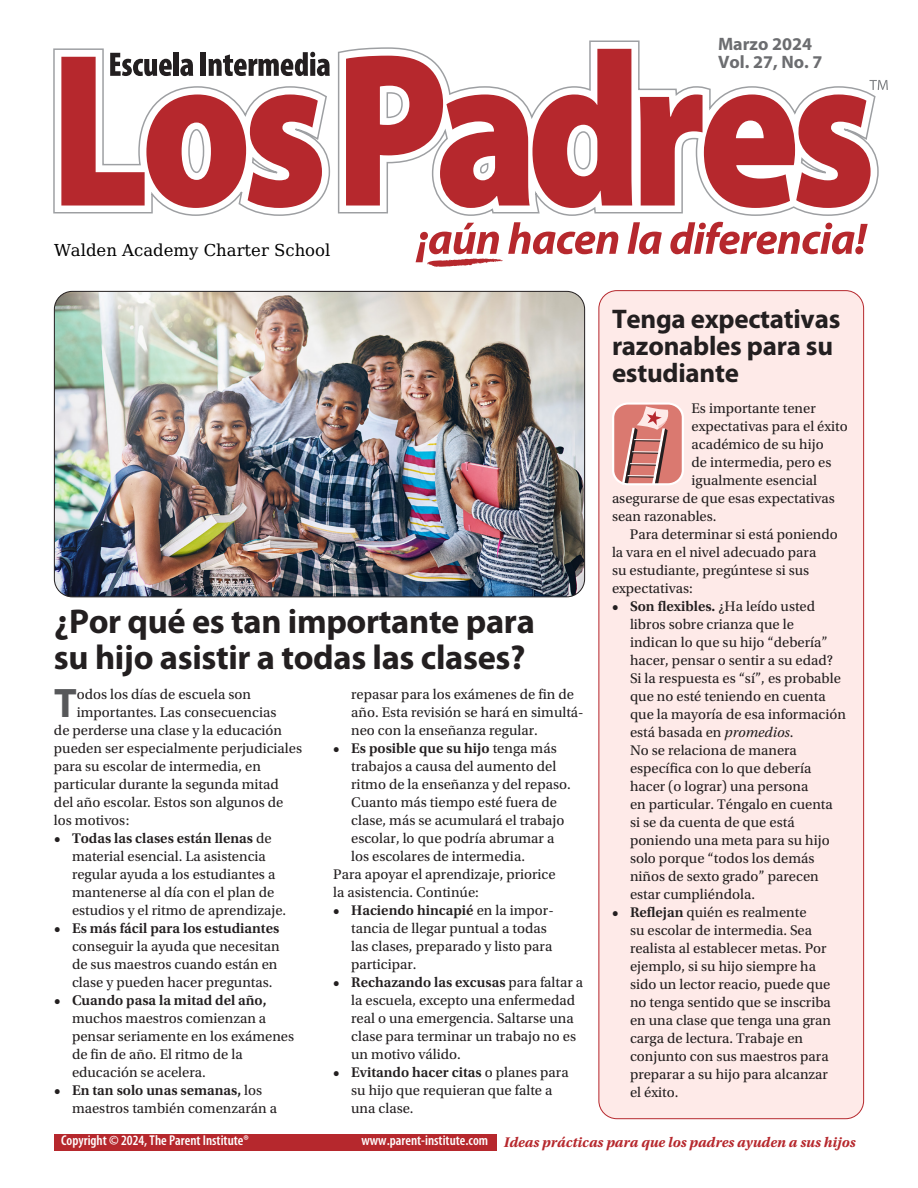
<style>
.page{position:relative;width:918px;height:1188px;background:#fff}
.page>*{position:absolute;margin:0;border:0;box-sizing:border-box;transform-origin:0 0}
.t1{font:700 41.4px "Myriad Pro";color:#57585a}
.t2{font:700 34.5px/36px "Myriad Pro";letter-spacing:-.01em;color:#231f20}
.t3{font:700 27px/27px "Myriad Pro";letter-spacing:-.01em;color:#231f20}
.t4{font:700 18px/18px "Myriad Pro";color:#6c6d70}
.t5{font:16.5px "DejaVu Math Te X Gyre";color:#000}
.t6{font:14.7px/18px "Utopia Std";color:#231f20}
.t7{font:600 14.7px "Utopia Std";color:#231f20}
.t8{font:italic 700 14.7px "Utopia Std";color:#b6282d}
.t9{font:600 condensed 14.25px "Myriad Pro";color:#fff}
.s1{font-weight:600}
.s2{font-weight:400}
.s3{font-style:italic}
.s4{font-family:"Myriad Pro";font-weight:600;font-style:normal;font-stretch:condensed;font-size:14.25px;color:#fff}
</style>
<div class="page">
<svg style="left:416px;top:222px;width:202px;height:45px"></svg>
<svg style="left:628px;top:222px;width:34px;height:32px"></svg>
<svg style="left:670px;top:222px;width:198px;height:32px"></svg>
<svg style="left:53px;top:40px;width:807px;height:176px"></svg>
<svg style="left:346px;top:49px;width:286px;height:159px"></svg>
<svg style="left:61px;top:52px;width:269px;height:156px"></svg>
<svg style="left:640px;top:80px;width:248px;height:128px"></svg>
<div style="left:599px;top:291px;width:265px;height:828px;background:#feeae8;border-radius:18px"></div>
<div style="left:54px;top:1134px;width:442px;height:16px;background:#b6282d"></div>
<svg style="left:612px;top:403px;width:72px;height:82px;background:#d5918b"></svg>
<img style="left:54px;top:291px;width:531px;height:306px">
<p class="t4" style="left:718px;top:34px;width:106px">Marzo 2024<br>Vol. 27, No. 7</p>
<p class="t5" style="left:54px;top:243px;width:278px">Walden Academy Charter School</p>
<h2 class="t2" style="left:54px;top:602px;width:482px">¿Por qué es tan importante para su hijo asistir a todas las clases?</h2>
<h1 class="t1" style="left:54px;top:676px;width:24px">T</h1>
<p class="t6" style="left:77px;top:686px;width:176px">odos los días de escuela son</p>
<p class="t6" style="left:77px;top:704px;width:201px">importantes. Las consecuencias</p>
<p class="t6" style="left:54px;top:722px;width:230px">de perderse una clase y la educación</p>
<p class="t6" style="left:54px;top:740px;width:250px">pueden ser especialmente perjudiciales</p>
<p class="t6" style="left:54px;top:758px;width:208px">para su escolar de intermedia, en</p>
<p class="t6" style="left:54px;top:776px;width:226px">particular durante la segunda mitad</p>
<p class="t6" style="left:54px;top:794px;width:231px">del año escolar. Estos son algunos de</p>
<p class="t6" style="left:54px;top:812px;width:77px">los motivos:</p>
<p class="t6" style="left:72px;top:830px;width:216px;text-indent:-18px"><span class="s1">• Todas las clases están llenas</span> de material esencial. La asistencia regular ayuda a los estudiantes a mantenerse al día con el plan de estudios y el ritmo de aprendizaje.</p>
<p class="t7" style="left:54px;top:920px;width:227px">• Es más fácil para los estudiantes</p>
<p class="t6" style="left:72px;top:938px;width:209px">conseguir la ayuda que necesitan de sus maestros cuando están en clase y pueden hacer preguntas.</p>
<p class="t7" style="left:54px;top:992px;width:214px">• Cuando pasa la mitad del año,</p>
<p class="t6" style="left:72px;top:1010px;width:224px">muchos maestros comienzan a pensar seriamente en los exámenes de fin de año. El ritmo de la educación se acelera.</p>
<p class="t6" style="left:72px;top:1082px;width:207px;text-indent:-18px"><span class="s1">• En tan solo unas semanas,</span> los maestros también comenzarán a</p>
<p class="t6" style="left:351px;top:686px;width:234px">repasar para los exámenes de fin de año. Esta revisión se hará en simultá&shy;neo con la enseñanza regular.</p>
<p class="t7" style="left:333px;top:740px;width:225px">• Es posible que su hijo <span class="s2">tenga más</span></p>
<p class="t6" style="left:351px;top:758px;width:207px">trabajos a causa del aumento del</p>
<p class="t6" style="left:351px;top:776px;width:221px">ritmo de la enseñanza y del repaso.</p>
<p class="t6" style="left:351px;top:794px;width:207px">Cuanto más tiempo esté fuera de</p>
<p class="t6" style="left:351px;top:812px;width:215px">clase, más se acumulará el trabajo</p>
<p class="t6" style="left:351px;top:830px;width:205px">escolar, lo que podría abrumar a</p>
<p class="t6" style="left:351px;top:848px;width:175px">los escolares de intermedia.</p>
<p class="t6" style="left:333px;top:866px;width:224px">Para apoyar el aprendizaje, priorice</p>
<p class="t6" style="left:333px;top:884px;width:147px">la asistencia. Continúe:</p>
<p class="t6" style="left:351px;top:902px;width:204px;text-indent:-18px"><span class="s1">• Haciendo hincapié</span> en la impor&shy;tancia de llegar puntual a todas las clases, preparado y listo para participar.</p>
<p class="t6" style="left:351px;top:974px;width:233px;text-indent:-18px"><span class="s1">• Rechazando las excusas</span> para faltar a la escuela, excepto una enfermedad real o una emergencia. Saltarse una clase para terminar un trabajo no es un motivo válido.</p>
<p class="t6" style="left:351px;top:1064px;width:219px;text-indent:-18px"><span class="s1">• Evitando hacer citas</span> o planes para su hijo que requieran que falte a una clase.</p>
<h3 class="t3" style="left:612px;top:304px;width:230px">Tenga expectativas razonables para su estudiante</h3>
<p class="t6" style="left:692px;top:400px;width:126px">Es importante tener</p>
<p class="t6" style="left:692px;top:418px;width:158px">expectativas para el éxito</p>
<p class="t6" style="left:692px;top:436px;width:134px">académico de su hijo</p>
<p class="t6" style="left:692px;top:454px;width:142px">de intermedia, pero es</p>
<p class="t6" style="left:692px;top:472px;width:127px">igualmente esencial</p>
<p class="t6" style="left:612px;top:490px;width:224px">asegurarse de que esas expectativas</p>
<p class="t6" style="left:612px;top:508px;width:106px">sean razonables.</p>
<p class="t6" style="left:630px;top:526px;width:209px">Para determinar si está poniendo</p>
<p class="t6" style="left:612px;top:544px;width:206px">la vara en el nivel adecuado para</p>
<p class="t6" style="left:612px;top:562px;width:199px">su estudiante, pregúntese si sus</p>
<p class="t6" style="left:612px;top:580px;width:82px">expectativas:</p>
<p class="t6" style="left:630px;top:598px;width:217px;text-indent:-18px"><span class="s1">• Son flexibles.</span> ¿Ha leído usted libros sobre crianza que le<br>indican lo que su hijo “debería” hacer, pensar o sentir a su edad?<br>Si la respuesta es “sí”, es probable que no esté teniendo en cuenta que la mayoría de esa información está basada en <span class="s3">promedios</span>.<br>No se relaciona de manera específica con lo que debería hacer (o lograr) una persona<br>en particular. Téngalo en cuenta si se da cuenta de que está poniendo una meta para su hijo solo porque “todos los demás niños de sexto grado” parecen estar cumpliéndola.</p>
<p class="t6" style="left:630px;top:904px;width:203px;text-indent:-18px"><span class="s1">• Reflejan</span> quién es realmente<br>su escolar de intermedia. Sea realista al establecer metas. Por ejemplo, si su hijo siempre ha sido un lector reacio, puede que no tenga sentido que se inscriba en una clase que tenga una gran carga de lectura. Trabaje en conjunto con sus maestros para preparar a su hijo para alcanzar el éxito.</p>
<p class="t9" style="left:61px;top:1132px;width:189px">Copyright © 2024, The Parent Institute®</p>
<p class="t8" style="left:361px;top:1134px;width:496px"><span class="s4">www.parent-institute.com</span> Ideas prácticas para que los padres ayuden a sus hijos</p>
</div>
